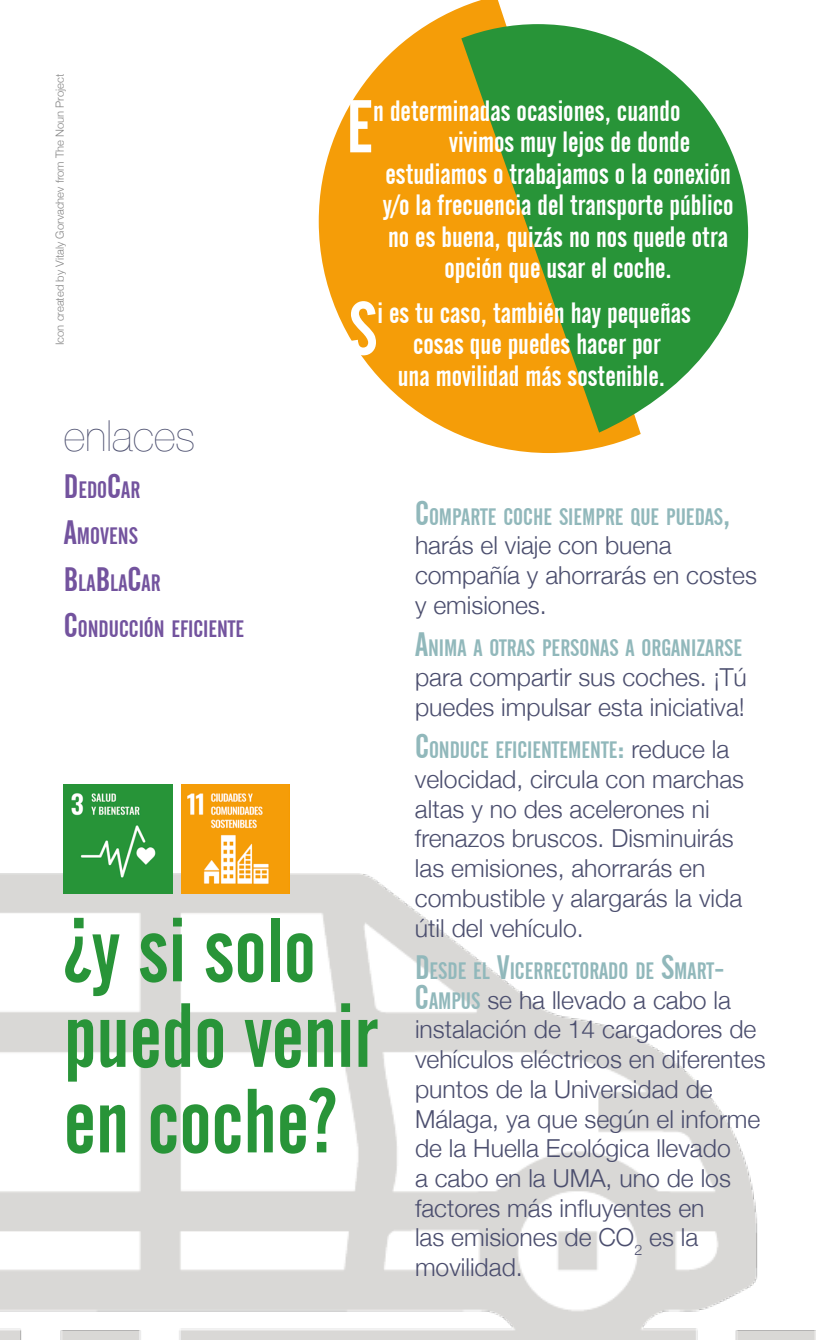
<style>
.page{position:relative;width:830px;height:1340px;background:#fff}
.page>*{position:absolute;margin:0;border:0;box-sizing:border-box;transform-origin:0 0}
.t1{font:90px/85.5px "Alternate Gothic No 2 BT";color:#289438}
.t2{font:73.8px "Alternate Gothic No 2 BT";color:#fff}
.t3{font:200 42.75px "Helvetica Neue";color:#4b4e6e}
.t4{font:29.25px/31.5px "Alternate Gothic No 2 BT";color:#fff;text-align:center}
.t5{font:300 24.75px/29.7px "Helvetica Neue";color:#4b4e6e}
.t6{font:23.62px "Alternate Gothic No 2 BT";color:#91b8bb}
.t7{font:23.62px/46.6px "Alternate Gothic No 2 BT";color:#73539e}
.t8{font:300 11.25px "Helvetica Neue";color:#878787}
.s1{font-size:33.75px}
.s2{font-family:"Helvetica Neue";font-weight:300;font-size:24.75px;color:#4b4e6e}
.s3{font-family:"Alternate Gothic No 2 BT";font-weight:400;font-size:33.75px;color:#91b8bb}
.s4{font-family:"Alternate Gothic No 2 BT";font-weight:400;font-size:23.62px;color:#91b8bb}
</style>
<div class="page">
<img style="left:0;top:873px;width:815px;height:466px">
<svg style="left:318px;top:0;width:322px;height:453px;fill:#f59d08"></svg>
<svg style="left:461px;top:24px;width:286px;height:408px;background:#78a549"></svg>
<img style="left:64px;top:784px;width:108px;height:109px">
<img style="left:181px;top:784px;width:108px;height:109px">
<p class="t8" style="left:51px;top:345px;width:273px;rotate:-90deg">Icon created by Vitaly Gorvachev from The Noun Project</p>
<h2 class="t2" style="left:346px;top:86px;width:29px">E</h2>
<p class="t4" style="left:373px;top:95px;width:308px">n determinadas ocasiones, cuando</p>
<p class="t4" style="left:449px;top:127px;width:242px">vivimos muy lejos de donde</p>
<p class="t4" style="left:385px;top:158px;width:347px">estudiamos o trabajamos o la conexión</p>
<p class="t4" style="left:382px;top:190px;width:352px">y/o la frecuencia del transporte público</p>
<p class="t4" style="left:388px;top:221px;width:341px">no es buena, quizás no nos quede otra</p>
<p class="t4" style="left:444px;top:253px;width:229px">opción que usar el coche.</p>
<h2 class="t2" style="left:348px;top:287px;width:30px">S</h2>
<p class="t4" style="left:377px;top:297px;width:315px">i es tu caso, también hay pequeñas cosas que puedes hacer por<br>una movilidad más sostenible.</p>
<h3 class="t3" style="left:64px;top:403px;width:133px">enlaces</h3>
<p class="t7" style="left:64px;top:466px;width:182px"><span class="s1">D</span>EDO<span class="s1">C</span>AR<br><span class="s1">A</span>MOVENS<br><span class="s1">B</span>LA<span class="s1">B</span>LA<span class="s1">C</span>AR<br><span class="s1">C</span>ONDUCCIÓN EFICIENTE</p>
<h1 class="t1" style="left:64px;top:908px;width:315px">¿y si solo puedo venir en coche?</h1>
<p class="t6" style="left:415px;top:503px;width:317px"><span class="s1">C</span>OMPARTE COCHE SIEMPRE QUE PUEDAS<span class="s1">,</span></p>
<p class="t5" style="left:415px;top:529px;width:343px">harás el viaje con buena compañía y ahorrarás en costes y emisiones.</p>
<p class="t6" style="left:415px;top:635px;width:328px"><span class="s1">A</span>NIMA A OTRAS PERSONAS A ORGANIZARSE</p>
<p class="t5" style="left:415px;top:660px;width:333px">para compartir sus coches. ¡Tú puedes impulsar esta iniciativa!</p>
<p class="t6" style="left:415px;top:737px;width:316px"><span class="s1">C</span>ONDUCE EFICIENTEMENTE<span class="s1">:</span> <span class="s2">reduce la</span></p>
<p class="t5" style="left:415px;top:762px;width:330px">velocidad, circula con marchas altas y no des acelerones ni frenazos bruscos. Disminuirás las emisiones, ahorrarás en combustible y alargarás la vida útil del vehículo.</p>
<p class="t6" style="left:415px;top:957px;width:311px"><span class="s1">D</span>ESDE EL <span class="s1">V</span>ICERRECTORADO DE <span class="s1">S</span>MART<span class="s1">-</span></p>
<p class="t5" style="left:415px;top:983px;width:352px"><span class="s3">C</span><span class="s4">AMPUS</span> se ha llevado a cabo la instalación de 14 cargadores de vehículos eléctricos en diferentes puntos de la Universidad de<br>Málaga, ya que según el informe de la Huella Ecológica llevado<br>a cabo en la UMA, uno de los factores más influyentes en<br>las emisiones de CO<sub>2</sub> es la movilidad.</p>
</div>
